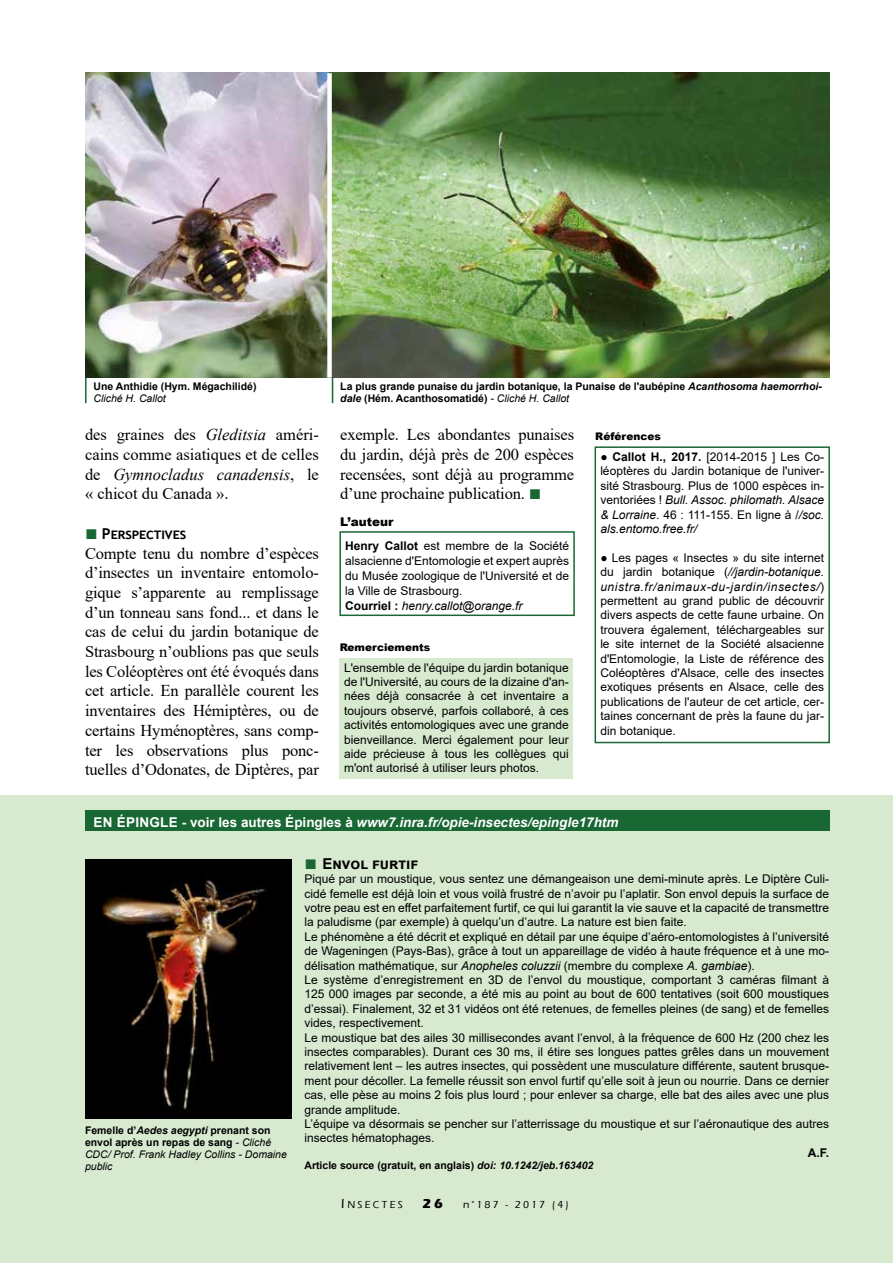
<style>
.page{position:relative;width:893px;height:1263px;background:#fff}
.page>*{position:absolute;margin:0;border:0;box-sizing:border-box;transform-origin:0 0}
.t1{font:16.5px/19.6px "Times New Roman";letter-spacing:-.01em;color:#000;text-align:justify}
.t2{font:700 15px "Trebuchet MS";color:#000}
.t3{font:700 15px "Arial";color:#000}
.t4{font:italic 700 13.5px "Arial";color:#fff}
.t5{font:12px/14.4px "Arial";color:#000;text-align:justify}
.t6{font:900 12px "Arial";color:#000}
.t7{font:700 12px "Arial";color:#000}
.t8{font:700 10.5px/12.6px "Arial";color:#000}
.t9{font:italic 10.5px/12px "Arial";color:#000}
.t10{font:900 10.5px "Arial";color:#000}
.t11{font:500 10.5px "Eras ITC";letter-spacing:.2em;color:#000}
.s1{font-style:italic}
.s2{font-family:"Century Gothic";font-weight:400;font-size:21px;color:#196733}
.s3{font-weight:400;font-style:italic}
.s4{font-family:"Century Gothic";font-size:21px;color:#196733}
.s5{font-weight:700}
.s6{font-family:"Times New Roman"}
.s7{font-style:normal}
.s8{font-family:"Times New Roman";font-weight:400;font-size:21px;color:#196733}
.s9{font-weight:700;font-style:normal}
.s10{font-size:13.5px}
.s11{font-weight:700;font-size:13.5px}
</style>
<div class="page">
<div style="left:595px;top:446px;width:235px;height:297px;border:2px solid #196733"></div>
<div style="left:339px;top:531px;width:236px;height:85px;border:2px solid #196733"></div>
<div style="left:340px;top:658px;width:233px;height:121px;background:#d7e9cf"></div>
<img style="left:85px;top:72px;width:744px;height:306px">
<div style="left:327px;top:73px;width:5px;height:305px;background:#fff"></div>
<hr style="left:85px;top:378px;width:2px;height:25px;background:#196733">
<svg style="left:332px;top:378px;width:1px;height:25px"></svg>
<div style="left:0;top:795px;width:893px;height:468px;background:#d7e9cf"></div>
<div style="left:85px;top:810px;width:744px;height:21px;background:#196733"></div>
<img style="left:85px;top:859px;width:207px;height:259px">
<p class="t8" style="left:94px;top:380px;width:164px">Une Anthidie (Hym. Mégachilidé)</p>
<p class="t9" style="left:94px;top:393px;width:74px">Cliché H. Callot</p>
<h1 class="t1" style="left:85px;top:424px;width:235px">des graines des <span class="s1">Gleditsia</span> améri&shy;cains comme asiatiques et de celles de <span class="s1">Gymnocladus canadensis</span>, le « chicot du Canada ».</h1>
<p class="t2" style="left:85px;top:524px;width:103px"><span class="s2">■</span> Perspectives</p>
<p class="t1" style="left:85px;top:543px;width:235px">Compte tenu du nombre d’espèces d’insectes un inventaire entomolo&shy;gique s’apparente au remplissage d’un tonneau sans fond... et dans le cas de celui du jardin botanique de Strasbourg n’oublions pas que seuls les Coléoptères ont été évoqués dans cet article. En parallèle courent les inventaires des Hémiptères, ou de certains Hyménoptères, sans comp&shy;ter les observations plus ponc&shy;tuelles d’Odonates, de Diptères, par</p>
<p class="t8" style="left:340px;top:380px;width:483px">La plus grande punaise du jardin botanique, la Punaise de l'aubépine <span class="s1">Acanthosoma haemorrhoi&shy;dale</span> (Hém. Acanthosomatidé) <span class="s3">- Cliché H. Callot</span></p>
<h1 class="t1" style="left:340px;top:424px;width:235px">exemple. Les abondantes punaises du jardin, déjà près de 200 espèces recensées, sont déjà au programme d’une prochaine publication. <span class="s4">■</span></h1>
<p class="t6" style="left:340px;top:513px;width:55px">L’auteur</p>
<p class="t5" style="left:345px;top:538px;width:225px;line-height:15px;text-align:left"><span class="s5">Henry Callot</span> est membre de la Société alsacienne d'Entomologie et expert auprès du Musée zoologique de l'Université et de la Ville de Strasbourg.<br><span class="s5">Courriel :</span> <span class="s1">henry.callot@orange.fr</span></p>
<p class="t10" style="left:340px;top:640px;width:92px">Remerciements</p>
<p class="t5" style="left:344px;top:660px;width:226px">L'ensemble de l'équipe du jardin botanique de l'Université, au cours de la dizaine d'an&shy;nées déjà consacrée à cet inventaire a toujours observé, parfois collaboré, à ces activités entomologiques avec une grande bienveillance. Merci également pour leur aide précieuse à tous les collègues qui m'ont autorisé à utiliser leurs photos.</p>
<p class="t10" style="left:595px;top:429px;width:67px">Références</p>
<p class="t5" style="left:600px;top:449px;width:225px"><span class="s6">●</span> <span class="s5">Callot H., 2017.</span> [2014-2015 ] Les Co&shy;léoptères du Jardin botanique de l'univer&shy;sité Strasbourg. Plus de 1000 espèces in&shy;ventoriées ! <span class="s1">Bull. Assoc. philomath. Alsace &amp; Lorraine</span>. 46 : 111-155. En ligne à /<span class="s1">/soc. als.entomo.free.fr/</span></p>
<p class="t5" style="left:600px;top:550px;width:225px"><span class="s6">●</span> Les pages « Insectes » du site internet du jardin botanique (<span class="s1">//jardin-botanique. unistra.fr/animaux-du-jardin/insectes/</span>) permettent au grand public de découvrir divers aspects de cette faune urbaine. On trouvera également, téléchargeables sur le site internet de la Société alsacienne d'Entomologie, la Liste de référence des Coléoptères d'Alsace, celle des insectes exotiques présents en Alsace, celle des publications de l'auteur de cet article, cer&shy;taines concernant de près la faune du jar&shy;din botanique.</p>
<p class="t4" style="left:94px;top:813px;width:526px"><span class="s7">EN ÉPINGLE - voir les autres Épingles à</span> www7.inra.fr/opie-insectes/epingle17htm</p>
<p class="t3" style="left:304px;top:853px;width:115px"><span class="s8">■</span> Envol furtif</p>
<p class="t5" style="left:304px;top:872px;width:526px;text-align:left">Piqué par un moustique, vous sentez une démangeaison une demi-minute après. Le Diptère Culi&shy;cidé femelle est déjà loin et vous voilà frustré de n’avoir pu l’aplatir. Son envol depuis la surface de votre peau est en effet parfaitement furtif, ce qui lui garantit la vie sauve et la capacité de transmettre la paludisme (par exemple) à quelqu’un d’autre. La nature est bien faite.<br>Le phénomène a été décrit et expliqué en détail par une équipe d’aéro-entomologistes à l’université de Wageningen (Pays-Bas), grâce à tout un appareillage de vidéo à haute fréquence et à une mo&shy;délisation mathématique, sur <span class="s1">Anopheles coluzzii</span> (membre du complexe <span class="s1">A. gambiae</span>).<br>Le système d’enregistrement en 3D de l’envol du moustique, comportant 3 caméras filmant à 125 000 images par seconde, a été mis au point au bout de 600 tentatives (soit 600 moustiques d’essai). Finalement, 32 et 31 vidéos ont été retenues, de femelles pleines (de sang) et de femelles vides, respectivement.<br>Le moustique bat des ailes 30 millisecondes avant l’envol, à la fréquence de 600 Hz (200 chez les insectes comparables). Durant ces 30 ms, il étire ses longues pattes grêles dans un mouvement relativement lent – les autres insectes, qui possèdent une musculature différente, sautent brusque&shy;ment pour décoller. La femelle réussit son envol furtif qu’elle soit à jeun ou nourrie. Dans ce dernier cas, elle pèse au moins 2 fois plus lourd ; pour enlever sa charge, elle bat des ailes avec une plus grande amplitude.<br>L’équipe va désormais se pencher sur l’atterrissage du moustique et sur l’aéronautique des autres insectes hématophages.</p>
<p class="t7" style="left:808px;top:1144px;width:23px">A.F.</p>
<p class="t8" style="left:304px;top:1159px;width:290px">Article source (gratuit, en anglais) <span class="s1">doi: 10.1242/jeb.163402</span></p>
<p class="t9" style="left:85px;top:1124px;width:203px"><span class="s9">Femelle d’</span><span class="s5">Aedes aegypti</span> <span class="s9">prenant son envol après un repas de sang</span> - Cliché<br>CDC/ Prof. Frank Hadley Collins - Domaine public</p>
<p class="t11" style="left:341px;top:1199px;width:229px"><span class="s10">I</span>NSECTES <span class="s11">26</span> n°187 - 2017 (4)</p>
</div>
